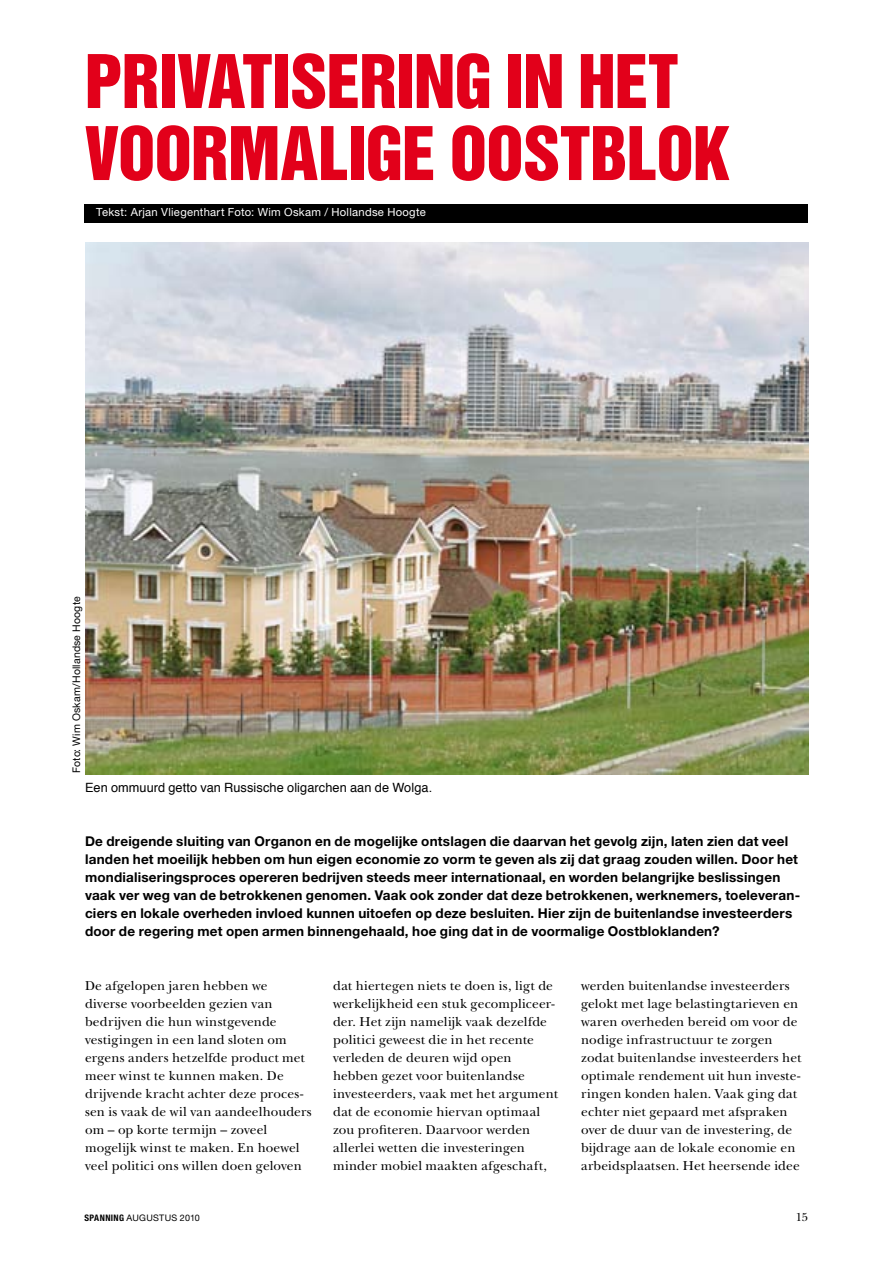
<style>
.page{position:relative;width:893px;height:1263px;background:#fff}
.page>*{position:absolute;margin:0;border:0;box-sizing:border-box;transform-origin:0 0}
.t1{font:67.5px/72px "Helvetica Inserat LT Std";letter-spacing:-.01em;color:#e2001a}
.t2{font:13.5px/18px "New Baskerville Std";letter-spacing:.005em;color:#000}
.t3{font:700 13.5px/18px "Helvetica Neue LT Std";letter-spacing:.015em;color:#000}
.t4{font:12.75px "Helvetica";letter-spacing:.005em;color:#000}
.t5{font:12px "New Baskerville Std";color:#000}
.t6{font:11.25px "Helvetica Neue LT Std";letter-spacing:.025em;color:#fff}
.t7{font:10.5px "Helvetica Neue LT Std";letter-spacing:.02em;color:#000}
.t8{font:9px "Helvetica Neue LT Std";letter-spacing:.025em;color:#000}
.s1{font-weight:700;font-stretch:condensed}
</style>
<div class="page">
<div style="left:85px;top:204px;width:723px;height:18px;background:#000"></div>
<img style="left:85px;top:243px;width:723px;height:531px">
<h1 class="t1" style="left:85px;top:47px;width:647px">PRIVATISERING IN HET<br>VOORMALIGE OOSTBLOK</h1>
<p class="t6" style="left:96px;top:205px;width:331px">Tekst: Arjan Vliegenthart Foto: Wim Oskam / Hollandse Hoogte</p>
<p class="t7" style="left:70px;top:773px;width:178px;rotate:-90deg">Foto: Wim Oskam/Hollandse Hoogte</p>
<p class="t4" style="left:85px;top:778px;width:349px">Een ommuurd getto van Russische oligarchen aan de Wolga.</p>
<p class="t3" style="left:85px;top:832px;width:717px">De dreigende sluiting van Organon en de mogelijke ontslagen die daarvan het gevolg zijn, laten zien dat veel landen het moeilijk hebben om hun eigen economie zo vorm te geven als zij dat graag zouden willen. Door het mondialiseringsproces opereren bedrijven steeds meer internationaal, en worden belangrijke beslissingen vaak ver weg van de betrokkenen genomen. Vaak ook zonder dat deze betrokkenen, werknemers, toeleveran&shy;ciers en lokale overheden invloed kunnen uitoefen op deze besluiten. Hier zijn de buitenlandse investeerders door de regering met open armen binnengehaald, hoe ging dat in de voormalige Oostbloklanden?</p>
<p class="t2" style="left:85px;top:977px;width:228px">De afgelopen jaren hebben we diverse voorbeelden gezien van bedrijven die hun winstgevende vestigingen in een land sloten om ergens anders hetzelfde product met meer winst te kunnen maken. De drijvende kracht achter deze proces&shy;sen is vaak de wil van aandeelhouders om – op korte termijn – zoveel mogelijk winst te maken. En hoewel veel politici ons willen doen geloven</p>
<p class="t2" style="left:333px;top:977px;width:226px">dat hiertegen niets te doen is, ligt de werkelijkheid een stuk gecompliceer&shy;der. Het zijn namelijk vaak dezelfde politici geweest die in het recente verleden de deuren wijd open hebben gezet voor buitenlandse investeerders, vaak met het argument dat de economie hiervan optimaal zou profiteren. Daarvoor werden allerlei wetten die investeringen minder mobiel maakten afgeschaft,</p>
<p class="t2" style="left:581px;top:977px;width:222px">werden buitenlandse investeerders gelokt met lage belastingtarieven en waren overheden bereid om voor de nodige infrastructuur te zorgen zodat buitenlandse investeerders het optimale rendement uit hun investe&shy;ringen konden halen. Vaak ging dat echter niet gepaard met afspraken over de duur van de investering, de bijdrage aan de lokale economie en arbeidsplaatsen. Het heersende idee</p>
<p class="t8" style="left:84px;top:1212px;width:117px"><span class="s1">SPANNING</span> AUGUSTUS 2010</p>
<p class="t5" style="left:796px;top:1210px;width:14px">15</p>
</div>
